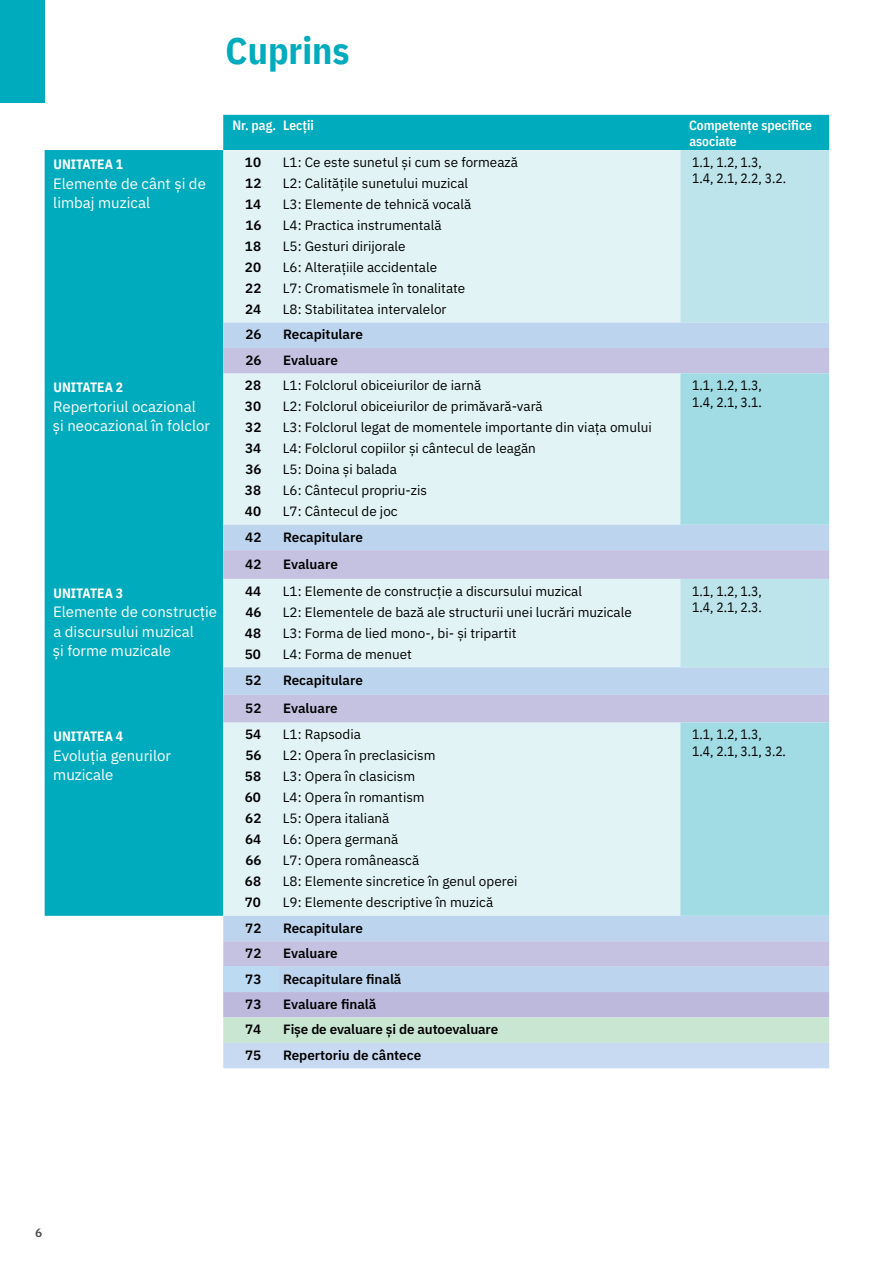
<style>
.page{position:relative;width:893px;height:1263px;background:#fff}
.page>*{position:absolute;margin:0;border:0;box-sizing:border-box;transform-origin:0 0}
.t1{font:700 37.5px "IBM Plex Sans Cond";color:#00abbd}
.t2{font:15px/19.5px "IBM Plex Sans";color:#fff}
.t3{font:13.5px/21px "IBM Plex Sans";color:#000}
.t4{font:600 13.5px/21px "IBM Plex Sans";color:#000;text-align:justify}
.t5{font:13.5px/16.2px "IBM Plex Sans Cond";color:#000}
.t6{font:600 13.5px/16.2px "IBM Plex Sans Cond";color:#fff}
.t7{font:700 13.5px "IBM Plex Sans Cond";color:#fff}
.t8{font:600 12px "IBM Plex Sans";color:#4d4d4f}
</style>
<div class="page">
<div style="left:0;top:0;width:45px;height:102px;background:#00abbd"></div>
<div style="left:45px;top:115px;width:784px;height:801px;background:#00abbd"></div>
<div style="left:223px;top:150px;width:457px;height:172px;background:#e2f3f5"></div>
<div style="left:680px;top:150px;width:149px;height:172px;background:#bce4ea"></div>
<div style="left:223px;top:322px;width:606px;height:670px;background:#bdd4ee"></div>
<svg style="left:223px;top:348px;width:606px;height:619px;fill:#e2f3f5"></svg>
<svg style="left:680px;top:373px;width:149px;height:543px;fill:#a1dbe3"></svg>
<div style="left:223px;top:967px;width:56px;height:25px;background:#bcdaf2"></div>
<svg style="left:223px;top:992px;width:606px;height:76px"></svg>
<h1 class="t1" style="left:226px;top:21px;width:125px">Cuprins</h1>
<p class="t6" style="left:233px;top:116px;width:83px">Nr. pag. Lecții</p>
<p class="t6" style="left:689px;top:116px;width:124px">Competențe specifice asociate</p>
<p class="t7" style="left:54px;top:154px;width:71px">UNITATEA 1</p>
<p class="t2" style="left:53px;top:172px;width:154px">Elemente de cânt și de limbaj muzical</p>
<p class="t4" style="left:245px;top:151px;width:18px">10<br>12<br>14<br>16<br>18<br>20<br>22<br>24</p>
<p class="t3" style="left:283px;top:151px;width:237px">L1: Ce este sunetul și cum se formează<br>L2: Calitățile sunetului muzical<br>L3: Elemente de tehnică vocală<br>L4: Practica instrumentală<br>L5: Gesturi dirijorale<br>L6: Alterațiile accidentale<br>L7: Cromatismele în tonalitate<br>L8: Stabilitatea intervalelor</p>
<p class="t5" style="left:692px;top:153px;width:95px">1.1, 1.2, 1.3,<br>1.4, 2.1, 2.2, 3.2.</p>
<p class="t4" style="left:245px;top:323px;width:18px">26</p>
<p class="t4" style="left:283px;top:323px;width:81px">Recapitulare</p>
<p class="t4" style="left:245px;top:348px;width:18px">26</p>
<p class="t4" style="left:283px;top:348px;width:56px">Evaluare</p>
<p class="t7" style="left:54px;top:377px;width:71px">UNITATEA 2</p>
<p class="t2" style="left:53px;top:396px;width:159px">Repertoriul ocazional și neocazional în folclor</p>
<p class="t4" style="left:245px;top:374px;width:18px">28<br>30<br>32<br>34<br>36<br>38<br>40</p>
<p class="t3" style="left:283px;top:374px;width:370px">L1: Folclorul obiceiurilor de iarnă<br>L2: Folclorul obiceiurilor de primăvară‑vară<br>L3: Folclorul legat de momentele importante din viața omului L4: Folclorul copiilor și cântecul de leagăn<br>L5: Doina și balada<br>L6: Cântecul propriu-zis<br>L7: Cântecul de joc</p>
<p class="t5" style="left:692px;top:376px;width:71px">1.1, 1.2, 1.3,<br>1.4, 2.1, 3.1.</p>
<p class="t4" style="left:245px;top:525px;width:18px">42</p>
<p class="t4" style="left:283px;top:525px;width:81px">Recapitulare</p>
<p class="t4" style="left:245px;top:552px;width:18px">42</p>
<p class="t4" style="left:283px;top:552px;width:56px">Evaluare</p>
<p class="t7" style="left:54px;top:582px;width:71px">UNITATEA 3</p>
<p class="t2" style="left:53px;top:601px;width:166px">Elemente de construcție a discursului muzical<br>și forme muzicale</p>
<p class="t4" style="left:245px;top:579px;width:18px">44<br>46<br>48<br>50</p>
<p class="t3" style="left:283px;top:579px;width:350px">L1: Elemente de construcție a discursului muzical<br>L2: Elementele de bază ale structurii unei lucrări muzicale L3: Forma de lied mono‑, bi‑ și tripartit<br>L4: Forma de menuet</p>
<p class="t5" style="left:692px;top:582px;width:71px">1.1, 1.2, 1.3,<br>1.4, 2.1, 2.3.</p>
<p class="t4" style="left:245px;top:669px;width:18px">52</p>
<p class="t4" style="left:283px;top:669px;width:81px">Recapitulare</p>
<p class="t4" style="left:245px;top:696px;width:18px">52</p>
<p class="t4" style="left:283px;top:696px;width:56px">Evaluare</p>
<p class="t7" style="left:54px;top:726px;width:71px">UNITATEA 4</p>
<p class="t2" style="left:53px;top:745px;width:119px">Evoluția genurilor muzicale</p>
<p class="t4" style="left:245px;top:723px;width:18px">54<br>56<br>58<br>60<br>62<br>64<br>66<br>68<br>70</p>
<p class="t3" style="left:283px;top:723px;width:236px">L1: Rapsodia<br>L2: Opera în preclasicism<br>L3: Opera în clasicism<br>L4: Opera în romantism<br>L5: Opera italiană<br>L6: Opera germană<br>L7: Opera românească<br>L8: Elemente sincretice în genul operei<br>L9: Elemente descriptive în muzică</p>
<p class="t5" style="left:692px;top:725px;width:95px">1.1, 1.2, 1.3,<br>1.4, 2.1, 3.1, 3.2.</p>
<p class="t4" style="left:245px;top:916px;width:18px">72</p>
<p class="t4" style="left:283px;top:916px;width:81px">Recapitulare</p>
<p class="t4" style="left:245px;top:942px;width:18px">72</p>
<p class="t4" style="left:283px;top:942px;width:56px">Evaluare</p>
<p class="t4" style="left:245px;top:967px;width:18px">73</p>
<p class="t4" style="left:283px;top:967px;width:120px">Recapitulare finală</p>
<p class="t4" style="left:245px;top:993px;width:18px">73</p>
<p class="t4" style="left:283px;top:993px;width:95px">Evaluare finală</p>
<p class="t4" style="left:245px;top:1018px;width:18px">74</p>
<p class="t4" style="left:283px;top:1018px;width:217px">Fișe de evaluare și de autoevaluare</p>
<p class="t4" style="left:245px;top:1043px;width:18px">75</p>
<p class="t4" style="left:283px;top:1043px;width:140px">Repertoriu de cântece</p>
<p class="t8" style="left:35px;top:1224px;width:9px">6</p>
</div>
